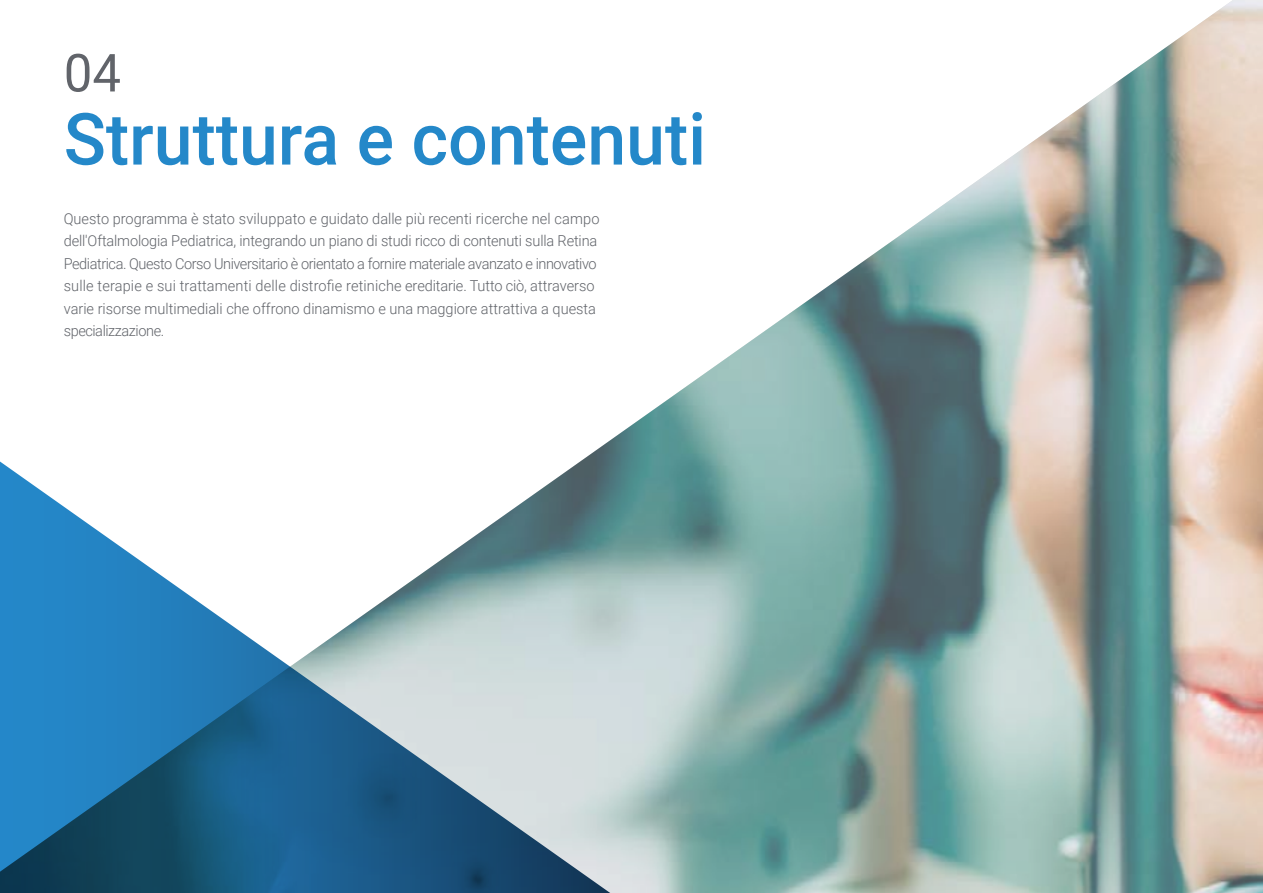
<style>
.page{position:relative;width:1263px;height:893px;background:#fff}
.page>*{position:absolute;margin:0;border:0;box-sizing:border-box;transform-origin:0 0}
.t1{font:500 72px "Roboto";color:#2488c9}
.t2{font:52.5px "Roboto";color:#61646a}
.t3{font:300 15px/22.5px "Roboto";letter-spacing:-.01em;color:#61646a}
</style>
<div class="page">
<img style="left:602px;top:0;width:661px;height:893px">
<svg style="left:0;top:446px;width:640px;height:447px"></svg>
<h2 class="t2" style="left:64px;top:36px;width:59px">04</h2>
<h1 class="t1" style="left:64px;top:89px;width:644px">Struttura e contenuti</h1>
<p class="t3" style="left:64px;top:207px;width:537px">Questo programma è stato sviluppato e guidato dalle più recenti ricerche nel campo dell'Oftalmologia Pediatrica, integrando un piano di studi ricco di contenuti sulla Retina Pediatrica. Questo Corso Universitario è orientato a fornire materiale avanzato e innovativo sulle terapie e sui trattamenti delle distrofie retiniche ereditarie. Tutto ciò, attraverso varie risorse multimediali che offrono dinamismo e una maggiore attrattiva a questa specializzazione.</p>
</div>
